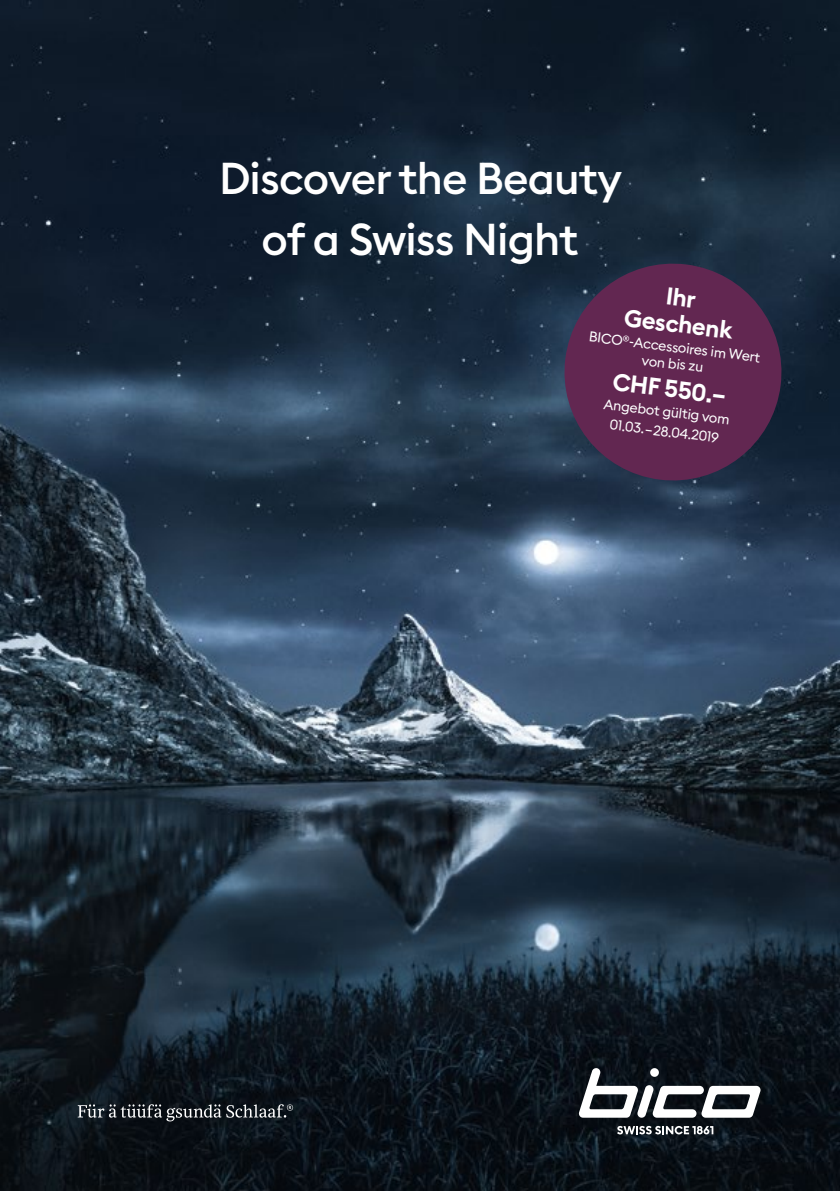
<style>
.page{position:relative;width:840px;height:1191px;background:#fff}
.page>*{position:absolute;margin:0;border:0;box-sizing:border-box;transform-origin:0 0}
.t1{font:500 44px/60.8px "Euclid Square";letter-spacing:-.02em;color:#fff;text-align:center}
.t2{font:600 24px/26.4px "Euclid Square";color:#fff;text-align:center}
.t3{font:14px/16.8px "Euclid Square";color:#fff;text-align:center}
</style>
<div class="page">
<img style="left:0;top:0;width:839px;height:1191px">
<svg style="left:578px;top:1068px;width:182px;height:49px"></svg>
<svg style="left:649px;top:1068px;width:9px;height:8px"></svg>
<svg style="left:616px;top:1126px;width:97px;height:8px"></svg>
<svg style="left:557px;top:257px;width:230px;height:230px;background:#4d294d"></svg>
<svg style="left:78px;top:1104px;width:215px;height:17px;background:#3d4348"></svg>
<h1 class="t1" style="left:219px;top:148px;width:404px">Discover the Beauty of a Swiss Night</h1>
<h2 class="t2" style="left:628px;top:278px;width:111px;rotate:7deg">Ihr<br>Geschenk</h2>
<p class="t3" style="left:589px;top:328px;width:174px;rotate:7deg">BICO<sup>®</sup>-Accessoires im Wert von bis zu</p>
<h2 class="t2" style="left:614px;top:369px;width:116px;rotate:7deg">CHF 550.–</h2>
<p class="t3" style="left:604px;top:394px;width:128px;line-height:19.6px;rotate:7deg">Angebot gültig vom<br>01.03. – 28.04.2019</p>
</div>
